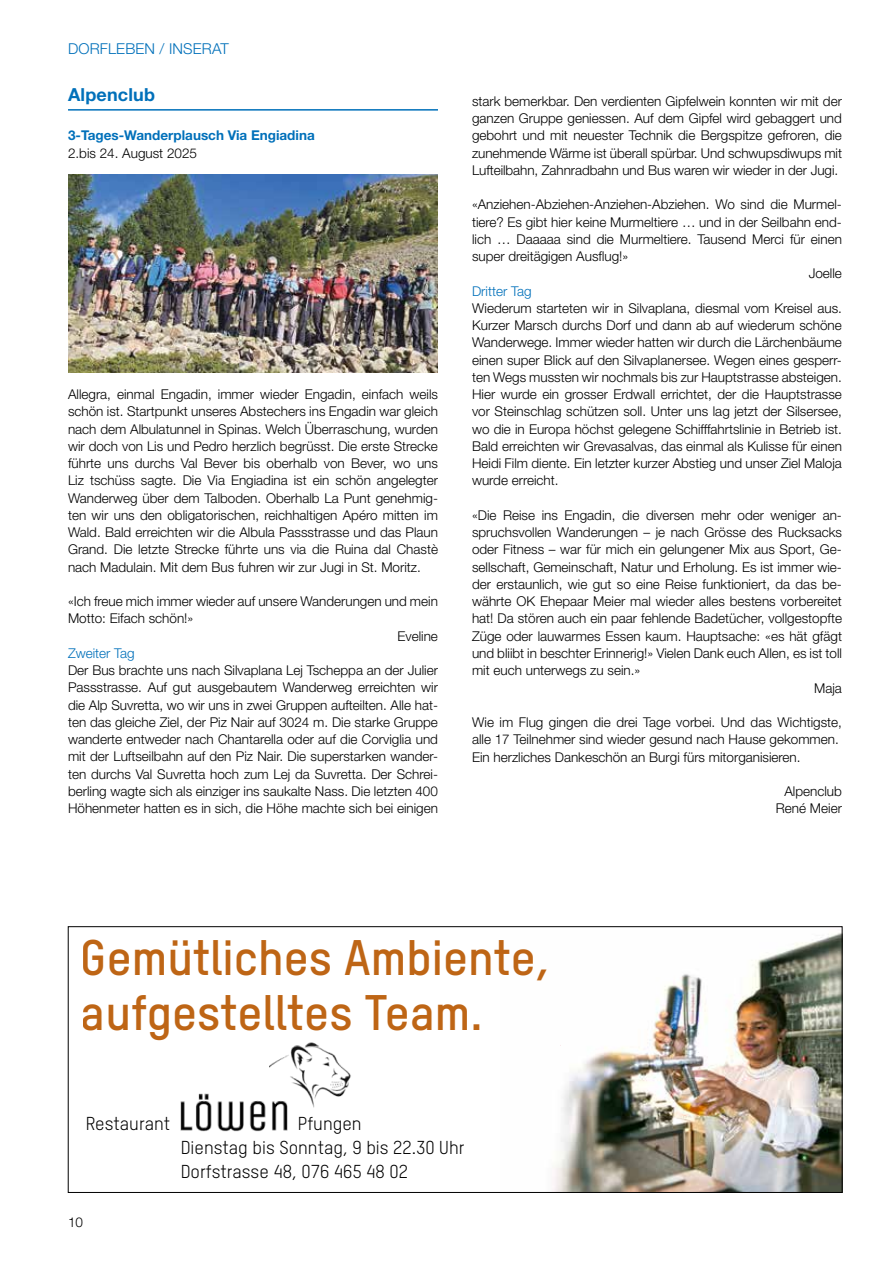
<style>
.page{position:relative;width:893px;height:1263px;background:#fff}
.page>*{position:absolute;margin:0;border:0;box-sizing:border-box;transform-origin:0 0}
.t1{font:48.6px/54.6px "T Star Pro Bold";color:#be6515}
.t2{font:18.15px/24.3px "T Star Pro Regular";color:#000}
.t3{font:700 18px "Helvetica Neue LT Pro";letter-spacing:.01em;color:#0070ba}
.t4{font:300 15px "Helvetica Neue LT Pro";letter-spacing:.01em;color:#0070ba}
.t5{font:300 13.5px/17.2px "Helvetica Neue LT Pro";color:#000;text-align:justify}
.t6{font:700 13.5px "Helvetica Neue LT Pro";color:#0070ba}
.t7{font:300 13.5px "Helvetica Neue LT Pro";color:#0070ba}
</style>
<div class="page">
<img style="left:552px;top:933px;width:288px;height:258px">
<svg style="left:561px;top:982px;width:1px;height:64px"></svg>
<img style="left:180px;top:1093px;width:108px;height:39px">
<img style="left:270px;top:1042px;width:81px;height:67px">
<div style="left:68px;top:926px;width:774px;height:267px;border:1px solid #000"></div>
<hr style="left:68px;top:109px;width:370px;height:2px;background:#0070ba">
<img style="left:68px;top:175px;width:370px;height:198px">
<p class="t4" style="left:68px;top:40px;width:162px">DORFLEBEN / INSERAT</p>
<h3 class="t3" style="left:68px;top:84px;width:89px">Alpenclub</h3>
<p class="t6" style="left:68px;top:127px;width:248px">3-Tages-Wanderplausch Via Engiadina</p>
<p class="t5" style="left:68px;top:144px;width:131px">2.bis 24. August 2025</p>
<p class="t5" style="left:68px;top:385px;width:371px">Allegra, einmal Engadin, immer wieder Engadin, einfach weils schön ist. Startpunkt unseres Abstechers ins Engadin war gleich nach dem Albulatunnel in Spinas. Welch Überraschung, wurden wir doch von Lis und Pedro herzlich begrüsst. Die erste Strecke führte uns durchs Val Bever bis oberhalb von Bever, wo uns Liz tschüss sagte. Die Via Engiadina ist ein schön angelegter Wanderweg über dem Talboden. Oberhalb La Punt genehmig&shy;ten wir uns den obligatorischen, reichhaltigen Apéro mitten im Wald. Bald erreichten wir die Albula Passstrasse und das Plaun Grand. Die letzte Strecke führte uns via die Ruina dal Chastè nach Madulain. Mit dem Bus fuhren wir zur Jugi in St. Moritz.</p>
<p class="t5" style="left:68px;top:592px;width:371px">«Ich freue mich immer wieder auf unsere Wanderungen und mein</p>
<p class="t5" style="left:68px;top:610px;width:127px">Motto: Eifach schön!»</p>
<p class="t5" style="left:397px;top:627px;width:42px">Eveline</p>
<p class="t7" style="left:68px;top:645px;width:68px">Zweiter Tag</p>
<p class="t5" style="left:68px;top:661px;width:371px">Der Bus brachte uns nach Silvaplana Lej Tscheppa an der Julier Passstrasse. Auf gut ausgebautem Wanderweg erreichten wir die Alp Suvretta, wo wir uns in zwei Gruppen aufteilten. Alle hat&shy;ten das gleiche Ziel, der Piz Nair auf 3024 m. Die starke Gruppe wanderte entweder nach Chantarella oder auf die Corviglia und mit der Luftseilbahn auf den Piz Nair. Die superstarken wander&shy;ten durchs Val Suvretta hoch zum Lej da Suvretta. Der Schrei&shy;berling wagte sich als einziger ins saukalte Nass. Die letzten 400<br>Höhenmeter hatten es in sich, die Höhe machte sich bei einigen</p>
<p class="t5" style="left:472px;top:92px;width:371px">stark bemerkbar. Den verdienten Gipfelwein konnten wir mit der ganzen Gruppe geniessen. Auf dem Gipfel wird gebaggert und gebohrt und mit neuester Technik die Bergspitze gefroren, die zunehmende Wärme ist überall spürbar. Und schwupsdiwups mit Lufteilbahn, Zahnradbahn und Bus waren wir wieder in der Jugi.</p>
<p class="t5" style="left:472px;top:196px;width:371px">«Anziehen-Abziehen-Anziehen-Abziehen. Wo sind die Murmel-</p>
<p class="t5" style="left:472px;top:213px;width:371px">tiere? Es gibt hier keine Murmeltiere … und in der Seilbahn end-</p>
<p class="t5" style="left:472px;top:230px;width:371px">lich … Daaaaa sind die Murmeltiere. Tausend Merci für einen</p>
<p class="t5" style="left:472px;top:247px;width:158px">super dreitägigen Ausflug!»</p>
<p class="t5" style="left:809px;top:265px;width:35px">Joelle</p>
<p class="t7" style="left:472px;top:283px;width:61px">Dritter Tag</p>
<p class="t5" style="left:472px;top:299px;width:371px">Wiederum starteten wir in Silvaplana, diesmal vom Kreisel aus.<br>Kurzer Marsch durchs Dorf und dann ab auf wiederum schöne Wanderwege. Immer wieder hatten wir durch die Lärchenbäume einen super Blick auf den Silvaplanersee. Wegen eines gesperr&shy;ten Wegs mussten wir nochmals bis zur Hauptstrasse absteigen.<br>Hier wurde ein grosser Erdwall errichtet, der die Hauptstrasse vor Steinschlag schützen soll. Unter uns lag jetzt der Silsersee, wo die in Europa höchst gelegene Schifffahrtslinie in Betrieb ist.<br>Bald erreichten wir Grevasalvas, das einmal als Kulisse für einen Heidi Film diente. Ein letzter kurzer Abstieg und unser Ziel Maloja wurde erreicht.</p>
<p class="t5" style="left:472px;top:506px;width:371px">«Die Reise ins Engadin, die diversen mehr oder weniger an-</p>
<p class="t5" style="left:472px;top:523px;width:371px">spruchsvollen Wanderungen – je nach Grösse des Rucksacks</p>
<p class="t5" style="left:472px;top:541px;width:371px">oder Fitness – war für mich ein gelungener Mix aus Sport, Ge-</p>
<p class="t5" style="left:472px;top:558px;width:371px">sellschaft, Gemeinschaft, Natur und Erholung. Es ist immer wie-</p>
<p class="t5" style="left:472px;top:575px;width:371px">der erstaunlich, wie gut so eine Reise funktioniert, da das be-</p>
<p class="t5" style="left:472px;top:592px;width:371px">währte OK Ehepaar Meier mal wieder alles bestens vorbereitet</p>
<p class="t5" style="left:472px;top:610px;width:371px">hat! Da stören auch ein paar fehlende Badetücher, vollgestopfte</p>
<p class="t5" style="left:472px;top:627px;width:371px">Züge oder lauwarmes Essen kaum. Hauptsache: «es hät gfägt</p>
<p class="t5" style="left:472px;top:644px;width:371px">und bliibt in beschter Erinnerig!» Vielen Dank euch Allen, es ist toll</p>
<p class="t5" style="left:472px;top:661px;width:170px">mit euch unterwegs zu sein.»</p>
<p class="t5" style="left:814px;top:679px;width:29px">Maja</p>
<p class="t5" style="left:472px;top:713px;width:371px;text-align:left">Wie im Flug gingen die drei Tage vorbei. Und das Wichtigste, alle 17 Teilnehmer sind wieder gesund nach Hause gekommen.<br>Ein herzliches Dankeschön an Burgi fürs mitorganisieren.</p>
<p class="t5" style="left:776px;top:782px;width:68px;text-align:right">Alpenclub<br>René Meier</p>
<h1 class="t1" style="left:81px;top:926px;width:471px">Gemütliches Ambiente, aufgestelltes Team.</h1>
<h1 class="t1" style="left:511px;top:926px;width:27px">e</h1>
<h2 class="t2" style="left:86px;top:1110px;width:86px">Restaurant</h2>
<h2 class="t2" style="left:298px;top:1110px;width:65px">Pfungen</h2>
<p class="t5" style="left:68px;top:1213px;width:17px">10</p>
<h2 class="t2" style="left:181px;top:1134px;width:285px">Dienstag bis Sonntag, 9 bis 22.30 Uhr<br>Dorfstrasse 48, 076 465 48 02</h2>
<h2 class="t2" style="left:195px;top:1134px;width:11px">e</h2>
</div>
